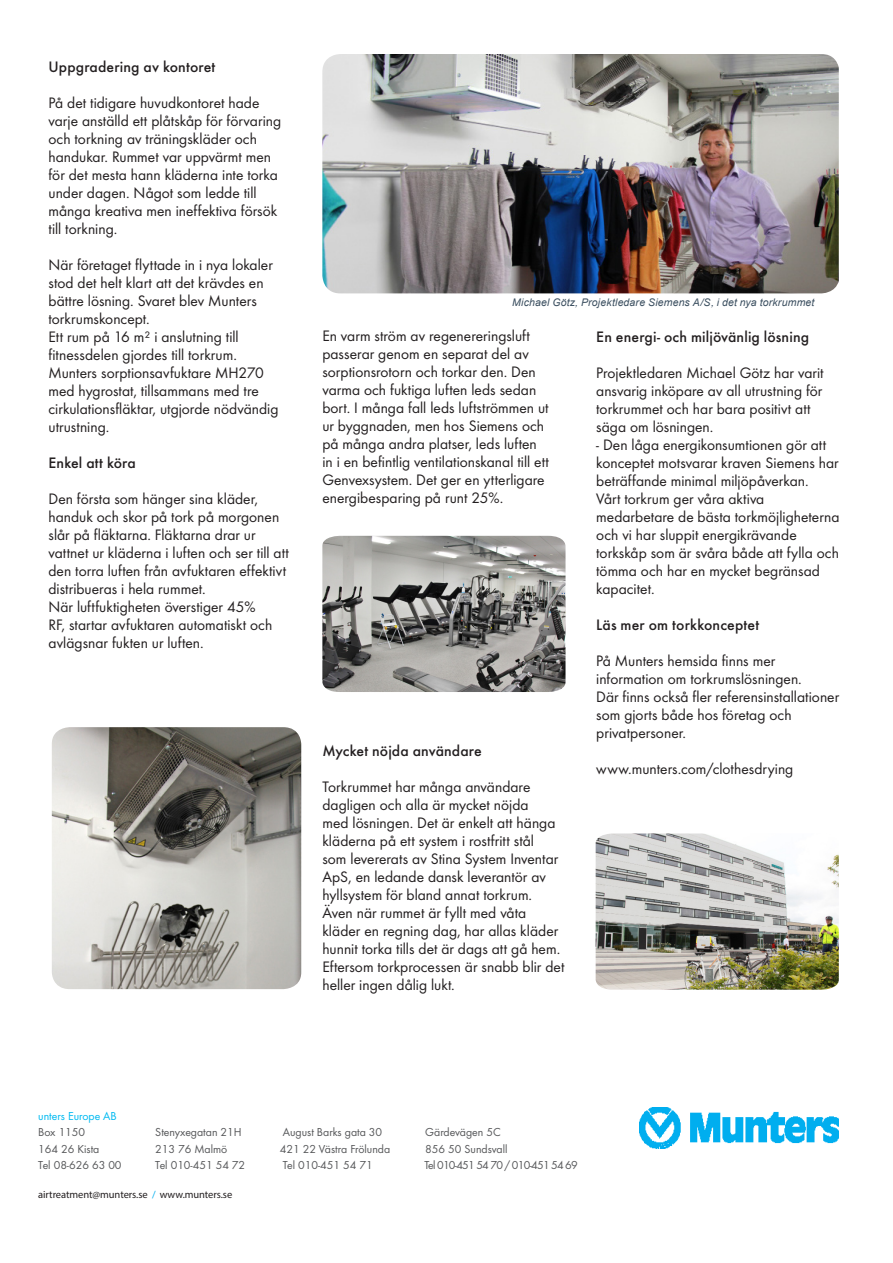
<style>
.page{position:relative;width:893px;height:1263px;background:#fff}
.page>*{position:absolute;margin:0;border:0;box-sizing:border-box;transform-origin:0 0}
.t1{font:15.75px/18px "Futura Boo";letter-spacing:.005em;color:#231f20}
.Munters_-_Subheading{font:500 15.75px "Futura";letter-spacing:.01em;color:#231f20}
.t2{font:12px "Futura Boo";color:#57585a}
.t3{font:12px "Futura Boo";letter-spacing:-.06em;color:#57585a}
.t4{font:12px "Futura Boo";color:#00baf1}
.Billedtekst{font:italic 10.5px "Arial";letter-spacing:.015em;color:#3a4e5f}
.t5{font:10.5px "Myriad Pro";letter-spacing:-.005em;color:#231f20}
.s1{color:#00aeef}
</style>
<div class="page">
<img style="left:52px;top:727px;width:249px;height:262px">
<img style="left:596px;top:833px;width:243px;height:157px">
<img style="left:322px;top:536px;width:243px;height:156px">
<img style="left:322px;top:54px;width:517px;height:239px">
<img style="left:639px;top:1107px;width:200px;height:41px">
<p class="Munters_-_Subheading" style="left:48px;top:57px;width:168px">Uppgradering av kontoret</p>
<p class="t1" style="left:48px;top:94px;width:234px">På det tidigare huvudkontoret hade varje anställd ett plåtskåp för förvaring och torkning av träningskläder och handukar. Rummet var uppvärmt men för det mesta hann kläderna inte torka under dagen. Något som ledde till många kreativa men ineffektiva försök till torkning.</p>
<p class="t1" style="left:48px;top:256px;width:226px">När företaget flyttade in i nya lokaler stod det helt klart att det krävdes en bättre lösning. Svaret blev Munters torkrumskoncept.</p>
<p class="t1" style="left:48px;top:328px;width:231px">Ett rum på 16 m² i anslutning till fitnessdelen gjordes till torkrum.<br>Munters sorptionsavfuktare MH270 med hygrostat, tillsammans med tre cirkulationsfläktar, utgjorde nödvändig utrustning.</p>
<p class="Munters_-_Subheading" style="left:48px;top:453px;width:89px">Enkel att köra</p>
<p class="t1" style="left:48px;top:490px;width:242px">Den första som hänger sina kläder, handuk och skor på tork på morgonen slår på fläktarna. Fläktarna drar ur vattnet ur kläderna i luften och ser till att den torra luften från avfuktaren effektivt distribueras i hela rummet.<br>När luftfuktigheten överstiger 45%<br>RF, startar avfuktaren automatiskt och avlägsnar fukten ur luften.</p>
<p class="Billedtekst" style="left:512px;top:296px;width:304px">Michael Götz, Projektledare Siemens A/S, i det nya torkrummet</p>
<p class="t1" style="left:322px;top:327px;width:228px">En varm ström av regenereringsluft passerar genom en separat del av sorptionsrotorn och torkar den. Den varma och fuktiga luften leds sedan bort. I många fall leds luftströmmen ut ur byggnaden, men hos Siemens och på många andra platser, leds luften in i en befintlig ventilationskanal till ett Genvexsystem. Det ger en ytterligare energibesparing på runt 25%.</p>
<p class="Munters_-_Subheading" style="left:322px;top:741px;width:161px">Mycket nöjda användare</p>
<p class="t1" style="left:322px;top:778px;width:244px">Torkrummet har många användare dagligen och alla är mycket nöjda<br>med lösningen. Det är enkelt att hänga kläderna på ett system i rostfritt stål<br>som levererats av Stina System Inventar ApS, en ledande dansk leverantör av hyllsystem för bland annat torkrum.<br>Även när rummet är fyllt med våta kläder en regning dag, har allas kläder hunnit torka tills det är dags att gå hem.<br>Eftersom torkprocessen är snabb blir det heller ingen dålig lukt.</p>
<p class="Munters_-_Subheading" style="left:596px;top:327px;width:214px">En energi- och miljövänlig lösning</p>
<p class="t1" style="left:596px;top:364px;width:229px">Projektledaren Michael Götz har varit ansvarig inköpare av all utrustning för torkrummet och har bara positivt att säga om lösningen.</p>
<p class="t1" style="left:596px;top:436px;width:244px">- Den låga energikonsumtionen gör att konceptet motsvarar kraven Siemens har beträffande minimal miljöpåverkan.</p>
<p class="t1" style="left:596px;top:490px;width:245px">Vårt torkrum ger våra aktiva medarbetare de bästa torkmöjligheterna och vi har sluppit energikrävande torkskåp som är svåra både att fylla och tömma och har en mycket begränsad kapacitet.</p>
<p class="Munters_-_Subheading" style="left:596px;top:615px;width:165px">Läs mer om torkkonceptet</p>
<p class="t1" style="left:596px;top:652px;width:244px">På Munters hemsida finns mer information om torkrumslösningen.<br>Där finns också fler referensinstallationer som gjorts både hos företag och privatpersoner.</p>
<p class="t1" style="left:596px;top:760px;width:199px">www.munters.com/clothesdrying</p>
<p class="t4" style="left:38px;top:1108px;width:80px">unters Europe AB</p>
<p class="t2" style="left:38px;top:1125px;width:48px">Box 1150</p>
<p class="t2" style="left:155px;top:1125px;width:88px">Stenyxegatan 21H</p>
<p class="t2" style="left:283px;top:1125px;width:101px">August Barks gata 30</p>
<p class="t2" style="left:425px;top:1125px;width:77px">Gärdevägen 5C</p>
<p class="t2" style="left:38px;top:1141px;width:63px">164 26 Kista</p>
<p class="t2" style="left:155px;top:1141px;width:74px">213 76 Malmö</p>
<p class="t2" style="left:280px;top:1141px;width:112px">421 22 Västra Frölunda</p>
<p class="t2" style="left:425px;top:1141px;width:84px">856 50 Sundsvall</p>
<p class="t2" style="left:38px;top:1158px;width:85px">Tel 08-626 63 00</p>
<p class="t2" style="left:155px;top:1158px;width:91px">Tel 010-451 54 72</p>
<p class="t2" style="left:283px;top:1158px;width:91px">Tel 010-451 54 71</p>
<p class="t3" style="left:425px;top:1158px;width:155px">Tel 010-451 54 70 / 010-451 54 69</p>
<p class="t5" style="left:38px;top:1188px;width:196px">airtreatment@munters.se <span class="s1">/</span> www.munters.se</p>
</div>
